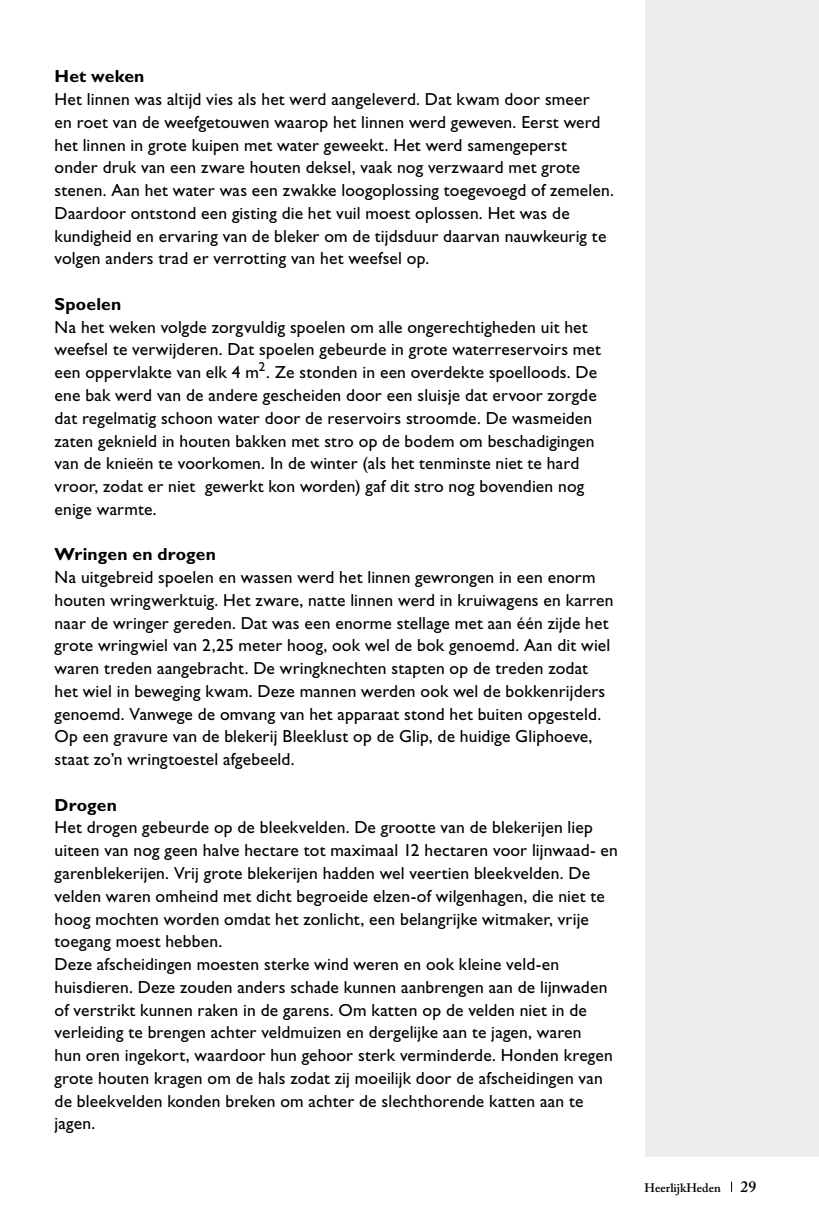
<style>
.page{position:relative;width:819px;height:1216px;background:#fff}
.page>*{position:absolute;margin:0;border:0;box-sizing:border-box;transform-origin:0 0}
.t1{font:17.5px/22.8px "Gill Sans Std";letter-spacing:.01em;color:#000}
.t2{font:700 17.5px "Gill Sans Std";letter-spacing:.01em;color:#000}
.t3{font:600 15.75px "Adobe Caslon Pro";color:#000}
.t4{font:600 12.25px "Adobe Caslon Pro";color:#000}
</style>
<div class="page">
<div style="left:645px;top:0;width:174px;height:1156px;background:#eceded"></div>
<p class="t2" style="left:55px;top:66px;width:91px">Het weken</p>
<p class="t1" style="left:55px;top:88px;width:560px">Het linnen was altijd vies als het werd aangeleverd. Dat kwam door smeer<br>en roet van de weefgetouwen waarop het linnen werd geweven. Eerst werd het linnen in grote kuipen met water geweekt. Het werd samengeperst onder druk van een zware houten deksel, vaak nog verzwaard met grote stenen. Aan het water was een zwakke loogoplossing toegevoegd of zemelen.<br>Daardoor ontstond een gisting die het vuil moest oplossen. Het was de kundigheid en ervaring van de bleker om de tijdsduur daarvan nauwkeurig te volgen anders trad er verrotting van het weefsel op.</p>
<p class="t2" style="left:55px;top:294px;width:68px">Spoelen</p>
<p class="t1" style="left:55px;top:315px;width:548px">Na het weken volgde zorgvuldig spoelen om alle ongerechtigheden uit het weefsel te verwijderen. Dat spoelen gebeurde in grote waterreservoirs met een oppervlakte van elk 4 m<sup>2</sup>. Ze stonden in een overdekte spoelloods. De ene bak werd van de andere gescheiden door een sluisje dat ervoor zorgde dat regelmatig schoon water door de reservoirs stroomde. De wasmeiden zaten geknield in houten bakken met stro op de bodem om beschadigingen van de knieën te voorkomen. In de winter (als het tenminste niet te hard vroor, zodat er niet gewerkt kon worden) gaf dit stro nog bovendien nog enige warmte.</p>
<p class="t2" style="left:55px;top:544px;width:163px">Wringen en drogen</p>
<p class="t1" style="left:55px;top:566px;width:560px">Na uitgebreid spoelen en wassen werd het linnen gewrongen in een enorm houten wringwerktuig. Het zware, natte linnen werd in kruiwagens en karren naar de wringer gereden. Dat was een enorme stellage met aan één zijde het grote wringwiel van 2,25 meter hoog, ook wel de bok genoemd. Aan dit wiel waren treden aangebracht. De wringknechten stapten op de treden zodat het wiel in beweging kwam. Deze mannen werden ook wel de bokkenrijders genoemd. Vanwege de omvang van het apparaat stond het buiten opgesteld.<br>Op een gravure van de blekerij Bleeklust op de Glip, de huidige Gliphoeve, staat zo’n wringtoestel afgebeeld.</p>
<p class="t2" style="left:55px;top:794px;width:64px">Drogen</p>
<p class="t1" style="left:55px;top:816px;width:565px">Het drogen gebeurde op de bleekvelden. De grootte van de blekerijen liep uiteen van nog geen halve hectare tot maximaal 12 hectaren voor lijnwaad- en garenblekerijen. Vrij grote blekerijen hadden wel veertien bleekvelden. De velden waren omheind met dicht begroeide elzen-of wilgenhagen, die niet te hoog mochten worden omdat het zonlicht, een belangrijke witmaker, vrije toegang moest hebben.<br>Deze afscheidingen moesten sterke wind weren en ook kleine veld-en huisdieren. Deze zouden anders schade kunnen aanbrengen aan de lijnwaden of verstrikt kunnen raken in de garens. Om katten op de velden niet in de verleiding te brengen achter veldmuizen en dergelijke aan te jagen, waren<br>hun oren ingekort, waardoor hun gehoor sterk verminderde. Honden kregen grote houten kragen om de hals zodat zij moeilijk door de afscheidingen van de bleekvelden konden breken om achter de slechthorende katten aan te jagen.</p>
<p class="t4" style="left:644px;top:1180px;width:78px">HeerlijkHeden</p>
<p class="t3" style="left:740px;top:1177px;width:17px">29</p>
</div>
